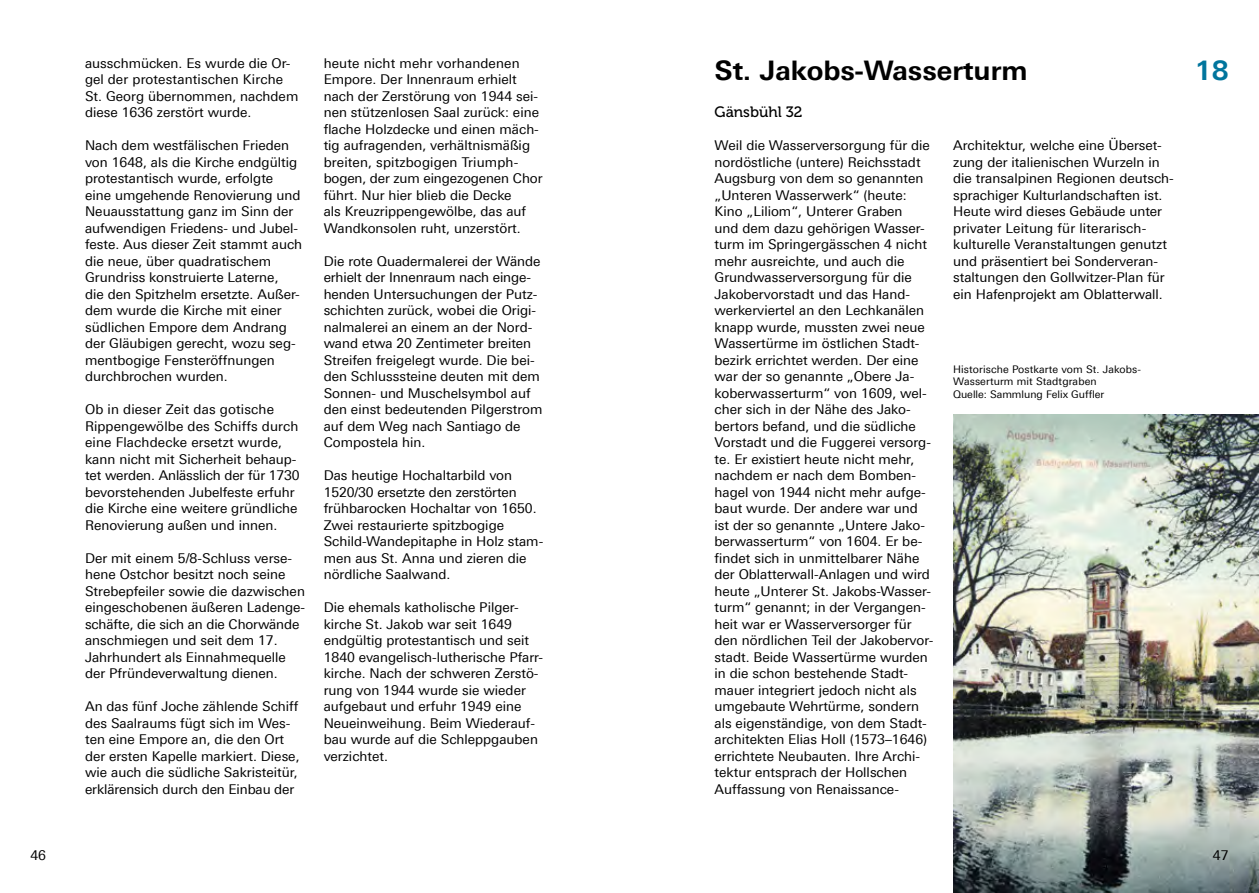
<style>
.page{position:relative;width:1259px;height:893px;background:#fff}
.page>*{position:absolute;margin:0;border:0;box-sizing:border-box;transform-origin:0 0}
.t1{font:700 27px "Univers For Augsburg";color:#000}
.t2{font:700 27px "Univers For Augsburg";color:#00759d}
.t3{font:15px "Museo 500";color:#000}
.t4{font:13.5px/16.5px "Univers For Augsburg";color:#000}
.t5{font:10.5px/12.6px "Univers For Augsburg";letter-spacing:.01em;color:#000}
</style>
<div class="page">
<img style="left:953px;top:415px;width:306px;height:478px">
<p class="t4" style="left:85px;top:55px;width:215px">ausschmücken. Es wurde die Or&shy;gel der protestantischen Kirche<br>St. Georg ü bernommen, nachdem diese 1636 zerstört wurde.</p>
<p class="t4" style="left:85px;top:137px;width:219px">Nach dem westfälischen Frieden von 1648, als die Kirche endgü ltig protestantisch wurde, erfolgte eine umgehende Renovierung und<br>Neuausstattung ganz im Sinn der aufwendigen Friedens- und Jubel&shy;feste. Aus dieser Zeit stammt auch die neue, ü ber quadratischem<br>Grundriss konstruierte Laterne,<br>die den Spitzhelm ersetzte. Außer&shy;dem wurde die Kirche mit einer südlichen Empore dem Andrang der Gläubigen gerecht, wozu seg&shy;mentbogige Fensteröffnungen durchbrochen wurden.</p>
<p class="t4" style="left:85px;top:401px;width:216px">Ob in dieser Zeit das gotische Rippengewölbe des Schiffs durch eine Flachdecke ersetzt wurde, kann nicht mit Sicherheit behaup&shy;tet werden. Anlässlich der fü r 1730 bevorstehenden Jubelfeste erfuhr die Kirche eine weitere grü ndliche Renovierung außen und innen.</p>
<p class="t4" style="left:85px;top:550px;width:222px">Der mit einem 5/8-Schluss verse&shy;hene Ostchor besitzt noch seine Strebepfeiler sowie die dazwischen eingeschobenen äußeren Ladenge&shy;schäfte, die sich an die Chorwände anschmiegen und seit dem 17.<br>Jahrhundert als Einnahmequelle der Pfrü ndeverwaltung dienen.</p>
<p class="t4" style="left:85px;top:698px;width:216px">An das fü nf Joche zählende Schiff des Saalraums fügt sich im Wes&shy;ten eine Empore an, die den Ort der ersten Kapelle markiert. Diese, wie auch die südliche Sakristeitü r, erklärensich durch den Einbau der</p>
<p class="t4" style="left:324px;top:55px;width:221px">heute nicht mehr vorhandenen Empore. Der Innenraum erhielt nach der Zerstörung von 1944 sei&shy;nen stützenlosen Saal zurück: eine flache Holzdecke und einen mäch&shy;tig aufragenden, verhältnismäßig breiten, spitzbogigen Triumph&shy;bogen, der zum eingezogenen Chor fü hrt. Nur hier blieb die Decke<br>als Kreuzrippengewölbe, das auf Wandkonsolen ruht, unzerstört.</p>
<p class="t4" style="left:324px;top:253px;width:220px">Die rote Quadermalerei der Wände erhielt der Innenraum nach einge&shy;henden Untersuchungen der Putz&shy;schichten zurück, wobei die Origi&shy;nalmalerei an einem an der Nord&shy;wand etwa 20 Zentimeter breiten<br>Streifen freigelegt wurde. Die bei&shy;den Schlusssteine deuten mit dem<br>Sonnen- und Muschelsymbol auf den einst bedeutenden Pilgerstrom auf dem Weg nach Santiago de<br>Compostela hin.</p>
<p class="t4" style="left:324px;top:467px;width:221px">Das heutige Hochaltarbild von<br>1520/30 ersetzte den zerstörten<br>frü hbarocken Hochaltar von 1650.<br>Zwei restaurierte spitzbogige<br>Schild-Wandepitaphe in Holz stam&shy;men aus St. Anna und zieren die nördliche Saalwand.</p>
<p class="t4" style="left:324px;top:599px;width:221px">Die ehemals katholische Pilger&shy;kirche St. Jakob war seit 1649 endgü ltig protestantisch und seit<br>1840 evangelisch-lutherische Pfarr&shy;kirche. Nach der schweren Zerstö&shy;rung von 1944 wurde sie wieder aufgebaut und erfuhr 1949 eine<br>Neueinweihung. Beim Wiederauf&shy;bau wurde auf die Schleppgauben verzichtet.</p>
<h1 class="t1" style="left:714px;top:54px;width:314px">St. Jakobs-Wasserturm</h1>
<p class="t3" style="left:714px;top:104px;width:89px">Gänsbühl 32</p>
<p class="t4" style="left:714px;top:137px;width:220px">Weil die Wasserversorgung fü r die nordöstliche (untere) Reichsstadt<br>Augsburg von dem so genannten „Unteren Wasserwerk“ (heute:<br>Kino „Liliom“, Unterer Graben<br>und dem dazu gehörigen Wasser&shy;turm im Springergässchen 4 nicht mehr ausreichte, und auch die<br>Grundwasserversorgung fü r die<br>Jakobervorstadt und das Hand&shy;werkerviertel an den Lechkanälen knapp wurde, mussten zwei neue<br>Wassertü rme im östlichen Stadt&shy;bezirk errichtet werden. Der eine war der so genannte „Obere Ja&shy;koberwasserturm“ von 1609, wel&shy;cher sich in der Nähe des Jako&shy;bertors befand, und die südliche<br>Vorstadt und die Fuggerei versorg&shy;te. Er existiert heute nicht mehr, nachdem er nach dem Bomben&shy;hagel von 1944 nicht mehr aufge&shy;baut wurde. Der andere war und ist der so genannte „Untere Jako&shy;berwasserturm“ von 1604. Er be&shy;findet sich in unmittelbarer Nähe der Oblatterwall-Anlagen und wird heute „Unterer St. Jakobs-Wasser&shy;turm“ genannt; in der Vergangen&shy;heit war er Wasserversorger fü r den nördlichen Teil der Jakobervor&shy;stadt. Beide Wassertü rme wurden in die schon bestehende Stadt&shy;mauer integriert jedoch nicht als umgebaute Wehrtü rme, sondern als eigenständige, von dem Stadt&shy;architekten Elias Holl (1573–1646) errichtete Neubauten. Ihre Archi&shy;tektur entsprach der Hollschen<br>Auffassung von Renaissance-</p>
<p class="t4" style="left:953px;top:137px;width:222px">Architektur, welche eine Überset&shy;zung der italienischen Wurzeln in die transalpinen Regionen deutsch&shy;sprachiger Kulturlandschaften ist.<br>Heute wird dieses Gebäude unter privater Leitung fü r literarisch&shy;kulturelle Veranstaltungen genutzt und präsentiert bei Sonderveran&shy;staltungen den Gollwitzer-Plan fü r ein Hafenprojekt am Oblatterwall.</p>
<p class="t5" style="left:953px;top:363px;width:189px">Historische Postkarte vom St. Jakobs-<br>Wasserturm mit Stadtgraben<br>Quelle: Sammlung Felix Guffler</p>
<h1 class="t2" style="left:1194px;top:54px;width:35px">18</h1>
<p class="t4" style="left:30px;top:847px;width:17px">46</p>
<p class="t4" style="left:1213px;top:847px;width:17px">47</p>
</div>
